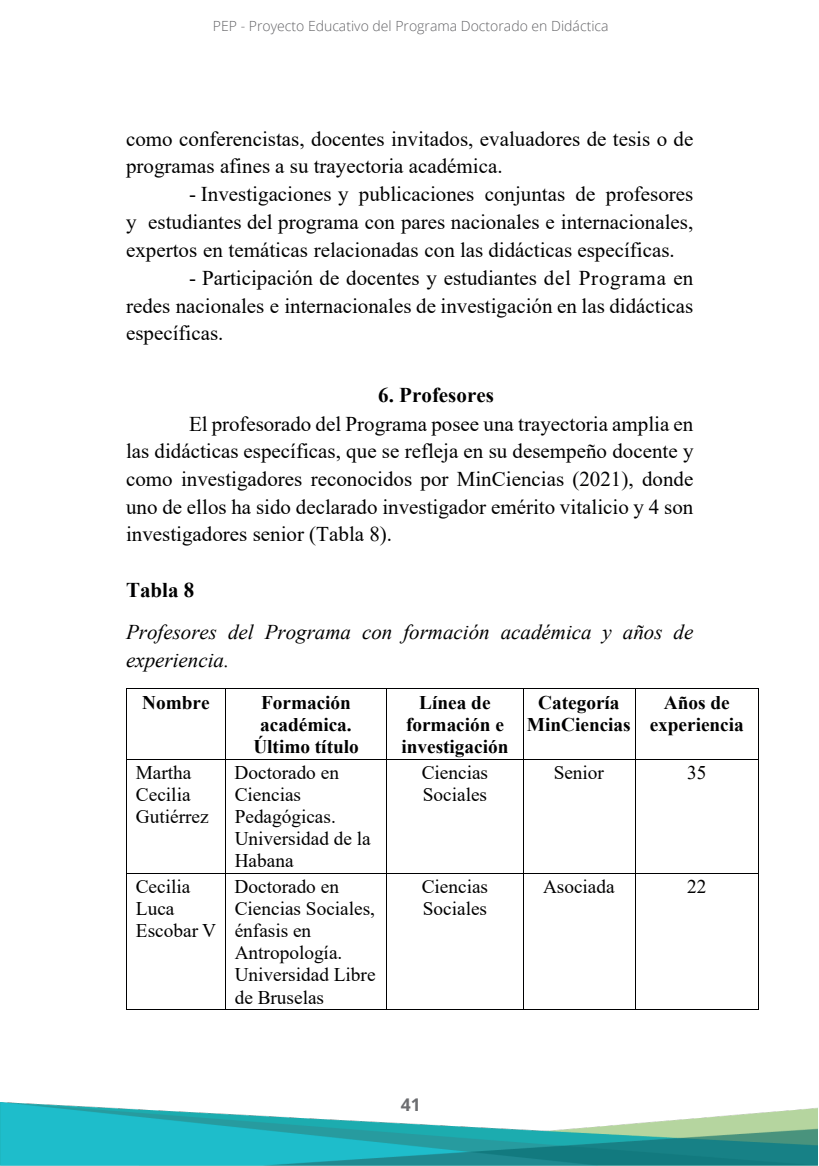
<style>
.page{position:relative;width:819px;height:1166px;background:#fff}
.page>*{position:absolute;margin:0;border:0;box-sizing:border-box;transform-origin:0 0}
.t1{font:21px/27.7px "Times New Roman";color:#000001;text-align:justify}
.t2{font:italic 21px/27.7px "Times New Roman";color:#000001}
.t3{font:700 21px "Times New Roman";color:#000001}
.t4{font:19.25px/22.1px "Times New Roman";color:#000001}
.t5{font:700 19.25px/22.2px "Times New Roman";color:#000001;text-align:center}
.t6{font:700 17.5px "Open Sans";color:#6c6d70}
.t7{font:300 14px "Open Sans";color:#636366}
</style>
<div class="page">
<img style="left:0;top:1103px;width:817px;height:63px">
<hr style="left:127px;top:688px;width:98px;height:1px;background:#000001">
<hr style="left:226px;top:688px;width:160px;height:1px;background:#000001">
<hr style="left:387px;top:688px;width:135px;height:1px;background:#000001">
<hr style="left:523px;top:688px;width:111px;height:1px;background:#000001">
<hr style="left:635px;top:688px;width:123px;height:1px;background:#000001">
<hr style="left:126px;top:690px;width:1px;height:69px;background:#000001">
<hr style="left:225px;top:690px;width:1px;height:69px;background:#000001">
<hr style="left:386px;top:690px;width:1px;height:69px;background:#000001">
<hr style="left:522px;top:690px;width:1px;height:69px;background:#000001">
<hr style="left:634px;top:690px;width:1px;height:69px;background:#000001">
<hr style="left:758px;top:690px;width:1px;height:69px;background:#000001">
<hr style="left:127px;top:759px;width:98px;height:1px;background:#000001">
<hr style="left:226px;top:759px;width:160px;height:1px;background:#000001">
<hr style="left:387px;top:759px;width:135px;height:1px;background:#000001">
<hr style="left:523px;top:759px;width:111px;height:1px;background:#000001">
<hr style="left:635px;top:759px;width:123px;height:1px;background:#000001">
<hr style="left:126px;top:761px;width:1px;height:112px;background:#000001">
<hr style="left:225px;top:761px;width:1px;height:112px;background:#000001">
<hr style="left:386px;top:761px;width:1px;height:112px;background:#000001">
<hr style="left:522px;top:761px;width:1px;height:112px;background:#000001">
<hr style="left:634px;top:761px;width:1px;height:112px;background:#000001">
<hr style="left:758px;top:761px;width:1px;height:112px;background:#000001">
<hr style="left:127px;top:873px;width:98px;height:1px;background:#000001">
<hr style="left:226px;top:873px;width:160px;height:1px;background:#000001">
<hr style="left:387px;top:873px;width:135px;height:1px;background:#000001">
<hr style="left:523px;top:873px;width:111px;height:1px;background:#000001">
<hr style="left:635px;top:873px;width:123px;height:1px;background:#000001">
<hr style="left:126px;top:875px;width:1px;height:134px;background:#000001">
<hr style="left:127px;top:1009px;width:98px;height:1px;background:#000001">
<hr style="left:225px;top:875px;width:1px;height:134px;background:#000001">
<hr style="left:226px;top:1009px;width:160px;height:1px;background:#000001">
<hr style="left:386px;top:875px;width:1px;height:134px;background:#000001">
<hr style="left:387px;top:1009px;width:135px;height:1px;background:#000001">
<hr style="left:522px;top:875px;width:1px;height:134px;background:#000001">
<hr style="left:523px;top:1009px;width:111px;height:1px;background:#000001">
<hr style="left:634px;top:875px;width:1px;height:134px;background:#000001">
<hr style="left:635px;top:1009px;width:123px;height:1px;background:#000001">
<hr style="left:758px;top:875px;width:1px;height:134px;background:#000001">
<p class="t7" style="left:213px;top:16px;width:397px">PEP - Proyecto Educativo del Programa Doctorado en Didáctica</p>
<p class="t1" style="left:126px;top:124px;width:568px">como conferencistas, docentes invitados, evaluadores de tesis o de programas afines a su trayectoria académica.</p>
<p class="t1" style="left:126px;top:180px;width:569px;text-indent:63px">- Investigaciones y publicaciones conjuntas de profesores y estudiantes del programa con pares nacionales e internacionales, expertos en temáticas relacionadas con las didácticas específicas.</p>
<p class="t1" style="left:126px;top:263px;width:569px;text-indent:63px">- Participación de docentes y estudiantes del Programa en redes nacionales e internacionales de investigación en las didácticas específicas.</p>
<p class="t3" style="left:378px;top:380px;width:117px">6. Profesores</p>
<p class="t1" style="left:126px;top:409px;width:569px;text-indent:63px">El profesorado del Programa posee una trayectoria amplia en las didácticas específicas, que se refleja en su desempeño docente y como investigadores reconocidos por MinCiencias (2021), donde uno de ellos ha sido declarado investigador emérito vitalicio y 4 son investigadores senior (Tabla 8).</p>
<p class="t3" style="left:126px;top:575px;width:70px">Tabla 8</p>
<p class="t2" style="left:126px;top:617px;width:569px">Profesores del Programa con formación académica y años de experiencia.</p>
<p class="t5" style="left:142px;top:690px;width:69px">Nombre</p>
<p class="t5" style="left:253px;top:690px;width:107px">Formación académica.<br>Último título</p>
<p class="t5" style="left:401px;top:690px;width:108px">Línea de formación e investigación</p>
<p class="t5" style="left:527px;top:690px;width:105px">Categoría<br>MinCiencias</p>
<p class="t5" style="left:649px;top:690px;width:96px">Años de experiencia</p>
<p class="t4" style="left:136px;top:761px;width:74px">Martha<br>Cecilia<br>Gutiérrez</p>
<p class="t4" style="left:234px;top:761px;width:138px">Doctorado en<br>Ciencias<br>Pedagógicas.<br>Universidad de la<br>Habana</p>
<p class="t4" style="left:421px;top:761px;width:68px">Ciencias<br>Sociales</p>
<p class="t4" style="left:553px;top:761px;width:52px">Senior</p>
<p class="t4" style="left:687px;top:761px;width:21px">35</p>
<p class="t4" style="left:136px;top:875px;width:82px">Cecilia<br>Luca<br>Escobar V</p>
<p class="t4" style="left:234px;top:875px;width:142px">Doctorado en<br>Ciencias Sociales, énfasis en<br>Antropología.<br>Universidad Libre de Bruselas</p>
<p class="t4" style="left:421px;top:875px;width:68px">Ciencias<br>Sociales</p>
<p class="t4" style="left:543px;top:875px;width:73px">Asociada</p>
<p class="t4" style="left:687px;top:875px;width:21px">22</p>
<p class="t6" style="left:401px;top:1092px;width:21px">41</p>
</div>
